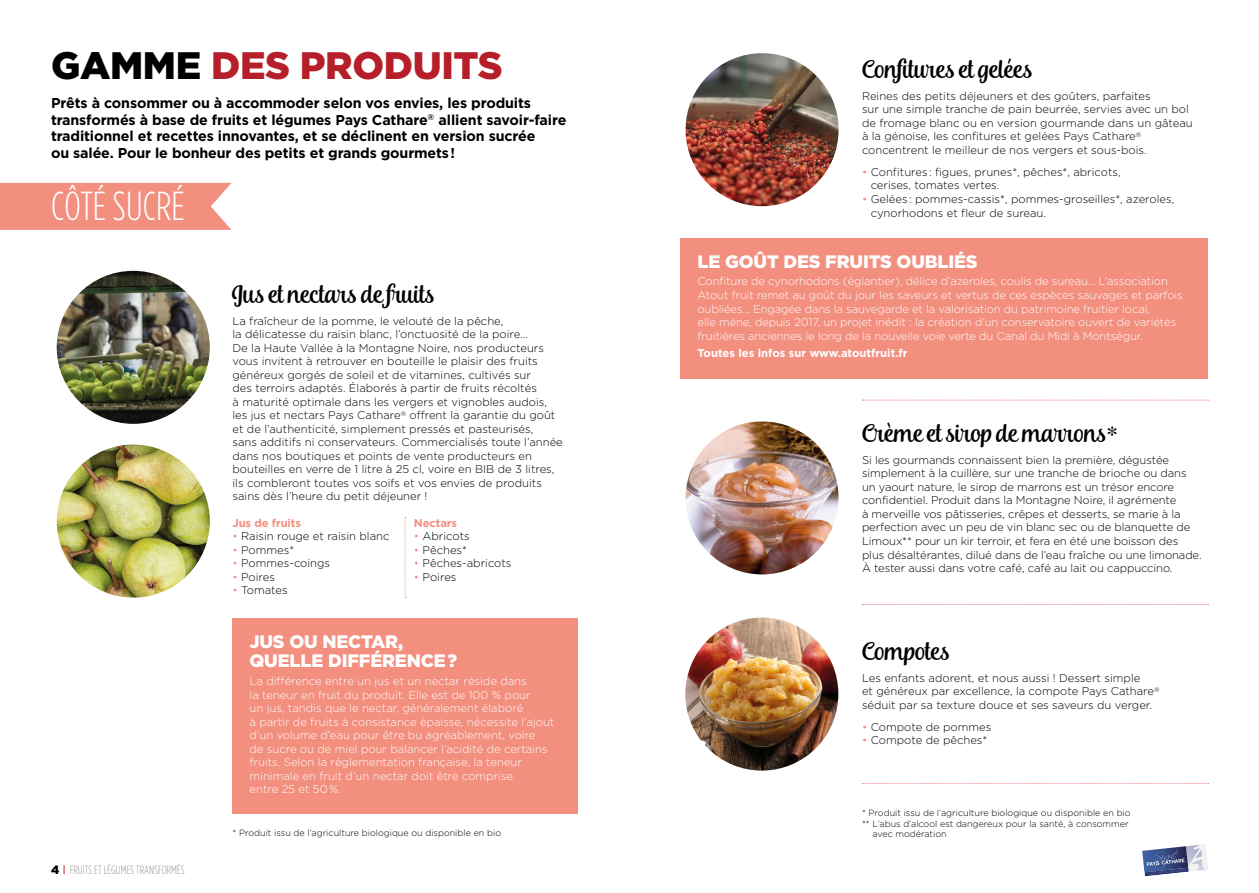
<style>
.page{position:relative;width:1259px;height:893px;background:#fff}
.page>*{position:absolute;margin:0;border:0;box-sizing:border-box;transform-origin:0 0}
.t1{font:300 40.5px "Gotham Condensed";color:#fff}
.t2{font:900 38.25px "Gotham";letter-spacing:-.01em;color:#b61f29}
.t3{font:25.5px "Andalusia";color:#000}
.t4{font:900 18px/19.5px "Gotham";letter-spacing:-.01em;color:#fff}
.t5{font:700 14.25px/16.5px "Gotham HTF";letter-spacing:-.01em;color:#000}
.t6{font:300 12px "Gotham Condensed";color:#9d9d9c}
.t7{font:300 11.25px/13.5px "Gotham HTF";color:#000}
.t8{font:300 11.25px/13.5px "Gotham HTF";letter-spacing:-.01em;color:#fff}
.t9{font:700 11.25px "Gotham HTF";color:#fff}
.t10{font:700 11.25px "Gotham HTF";letter-spacing:-.01em;color:#f28f7f}
.t11{font:300 9px "Gotham HTF";color:#000}
.s1{color:#000}
.s2{font-family:"Gotham";font-weight:900;color:#000}
.s3{font-family:"Gotham";font-weight:400;color:#b61f29}
.s4{color:#f28f7f}
</style>
<div class="page">
<svg style="left:1142px;top:844px;width:66px;height:32px"></svg>
<svg style="left:405px;top:517px;width:1px;height:81px"></svg>
<svg style="left:862px;top:400px;width:346px;height:1px"></svg>
<svg style="left:862px;top:604px;width:346px;height:1px"></svg>
<svg style="left:862px;top:783px;width:346px;height:1px"></svg>
<img style="left:685px;top:421px;width:153px;height:153px;border-radius:76px">
<img style="left:685px;top:618px;width:153px;height:153px;border-radius:76px">
<img style="left:57px;top:271px;width:153px;height:153px;border-radius:76px">
<img style="left:57px;top:445px;width:153px;height:153px;border-radius:76px">
<img style="left:685px;top:53px;width:153px;height:153px;border-radius:76px">
<svg style="left:0;top:183px;width:231px;height:47px;background:#f39889"></svg>
<div style="left:43px;top:192px;width:150px;height:34px;background:#f28f7f"></div>
<div style="left:232px;top:618px;width:346px;height:196px;background:#f28f7f"></div>
<div style="left:680px;top:238px;width:528px;height:140px;background:#f28f7f"></div>
<h2 class="t2" style="left:51px;top:43px;width:453px"><span class="s1">GAMME</span> DES PRODUITS</h2>
<p class="t5" style="left:51px;top:95px;width:517px">Prêts à consommer ou à accommoder selon vos envies, les produits transformés à base de fruits et légumes Pays Cathare<sup>®</sup> allient savoir-faire traditionnel et recettes innovantes, et se déclinent en version sucrée<br>ou salée. Pour le bonheur des petits et grands gourmets!</p>
<h1 class="t1" style="left:51px;top:184px;width:135px">CÔTÉ SUCRÉ</h1>
<p class="t6" style="left:51px;top:864px;width:135px"><span class="s2">4</span> <span class="s3">I</span> FRUITS ET LÉGUMES TRANSFORMÉS</p>
<h3 class="t3" style="left:232px;top:279px;width:204px">Jus et nectars de fruits</h3>
<p class="t7" style="left:232px;top:314px;width:332px">La fraîcheur de la pomme, le velouté de la pêche,<br>la délicatesse du raisin blanc, l’onctuosité de la poire…<br>De la Haute Vallée à la Montagne Noire, nos producteurs vous invitent à retrouver en bouteille le plaisir des fruits généreux gorgés de soleil et de vitamines, cultivés sur<br>des terroirs adaptés. Élaborés à partir de fruits récoltés<br>à maturité optimale dans les vergers et vignobles audois, les jus et nectars Pays Cathare<sup>®</sup> offrent la garantie du goût et de l’authenticité, simplement pressés et pasteurisés,<br>sans additifs ni conservateurs. Commercialisés toute l’année dans nos boutiques et points de vente producteurs en bouteilles en verre de 1 litre à 25 cl, voire en BIB de 3 litres, ils combleront toutes vos soifs et vos envies de produits sains dès l’heure du petit déjeuner !</p>
<p class="t10" style="left:232px;top:516px;width:70px">Jus de fruits</p>
<p class="t7" style="left:232px;top:529px;width:158px"><span class="s4">•</span> Raisin rouge et raisin blanc</p>
<p class="t7" style="left:232px;top:543px;width:63px"><span class="s4">•</span> Pommes*</p>
<p class="t7" style="left:232px;top:556px;width:99px"><span class="s4">•</span> Pommes-coings</p>
<p class="t7" style="left:232px;top:570px;width:44px"><span class="s4">•</span> Poires</p>
<p class="t7" style="left:232px;top:583px;width:57px"><span class="s4">•</span> Tomates</p>
<p class="t10" style="left:414px;top:516px;width:45px">Nectars</p>
<p class="t7" style="left:414px;top:529px;width:57px"><span class="s4">•</span> Abricots</p>
<p class="t7" style="left:414px;top:543px;width:55px"><span class="s4">•</span> Pêches*</p>
<p class="t7" style="left:414px;top:556px;width:99px"><span class="s4">•</span> Pêches-abricots</p>
<p class="t7" style="left:414px;top:570px;width:44px"><span class="s4">•</span> Poires</p>
<h3 class="t4" style="left:249px;top:631px;width:209px">JUS OU NECTAR,<br>QUELLE DIFFÉRENCE?</h3>
<p class="t8" style="left:249px;top:674px;width:306px">La différence entre un jus et un nectar réside dans<br>la teneur en fruit du produit. Elle est de 100 % pour<br>un jus, tandis que le nectar, généralement élaboré<br>à partir de fruits à consistance épaisse, nécessite l’ajout d’un volume d’eau pour être bu agréablement, voire<br>de sucre ou de miel pour balancer l’acidité de certains fruits. Selon la réglementation française, la teneur minimale en fruit d’un nectar doit être comprise<br>entre 25 et 50%.</p>
<p class="t11" style="left:232px;top:828px;width:270px">* Produit issu de l’agriculture biologique ou disponible en bio</p>
<h3 class="t3" style="left:862px;top:54px;width:172px">Confitures et gelées</h3>
<p class="t7" style="left:862px;top:89px;width:332px">Reines des petits déjeuners et des goûters, parfaites<br>sur une simple tranche de pain beurrée, servies avec un bol de fromage blanc ou en version gourmande dans un gâteau à la génoise, les confitures et gelées Pays Cathare<sup>® </sup>concentrent le meilleur de nos vergers et sous-bois.</p>
<p class="t7" style="left:870px;top:165px;width:252px;text-indent:-9px"><span class="s4">•</span> Confitures : figues, prunes*, pêches*, abricots, cerises, tomates vertes.</p>
<p class="t7" style="left:870px;top:192px;width:305px;text-indent:-9px"><span class="s4">•</span> Gelées : pommes-cassis*, pommes-groseilles*, azeroles, cynorhodons et fleur de sureau.</p>
<h3 class="t4" style="left:697px;top:251px;width:282px">LE GOÛT DES FRUITS OUBLIÉS</h3>
<p class="t8" style="left:697px;top:275px;width:487px">Confiture de cynorhodons (églantier), délice d’azeroles, coulis de sureau… L’association Atout fruit remet au goût du jour les saveurs et vertus de ces espèces sauvages et parfois oubliées… Engagée dans la sauvegarde et la valorisation du patrimoine fruitier local,<br>elle mène, depuis 2017, un projet inédit : la création d’un conservatoire ouvert de variétés fruitières anciennes le long de la nouvelle voie verte du Canal du Midi à Montségur.</p>
<p class="t9" style="left:697px;top:347px;width:211px">Toutes les infos sur www.atoutfruit.fr</p>
<h3 class="t3" style="left:862px;top:418px;width:258px">Crème et sirop de marrons*</h3>
<p class="t7" style="left:862px;top:453px;width:341px">Si les gourmands connaissent bien la première, dégustée simplement à la cuillère, sur une tranche de brioche ou dans un yaourt nature, le sirop de marrons est un trésor encore confidentiel. Produit dans la Montagne Noire, il agrémente<br>à merveille vos pâtisseries, crêpes et desserts, se marie à la perfection avec un peu de vin blanc sec ou de blanquette de Limoux** pour un kir terroir, et fera en été une boisson des plus désaltérantes, dilué dans de l’eau fraîche ou une limonade.<br>À tester aussi dans votre café, café au lait ou cappuccino.</p>
<h3 class="t3" style="left:862px;top:636px;width:89px">Compotes</h3>
<p class="t7" style="left:862px;top:671px;width:299px">Les enfants adorent, et nous aussi ! Dessert simple<br>et généreux par excellence, la compote Pays Cathare<sup>® </sup>séduit par sa texture douce et ses saveurs du verger.</p>
<p class="t7" style="left:862px;top:720px;width:131px"><span class="s4">•</span> Compote de pommes</p>
<p class="t7" style="left:862px;top:733px;width:127px"><span class="s4">•</span> Compote de pêches*</p>
<p class="t11" style="left:862px;top:808px;width:270px">* Produit issu de l’agriculture biologique ou disponible en bio</p>
<p class="t11" style="left:862px;top:818px;width:268px">** L’abus d’alcool est dangereux pour la santé, à consommer</p>
<p class="t11" style="left:872px;top:829px;width:76px">avec modération</p>
</div>
